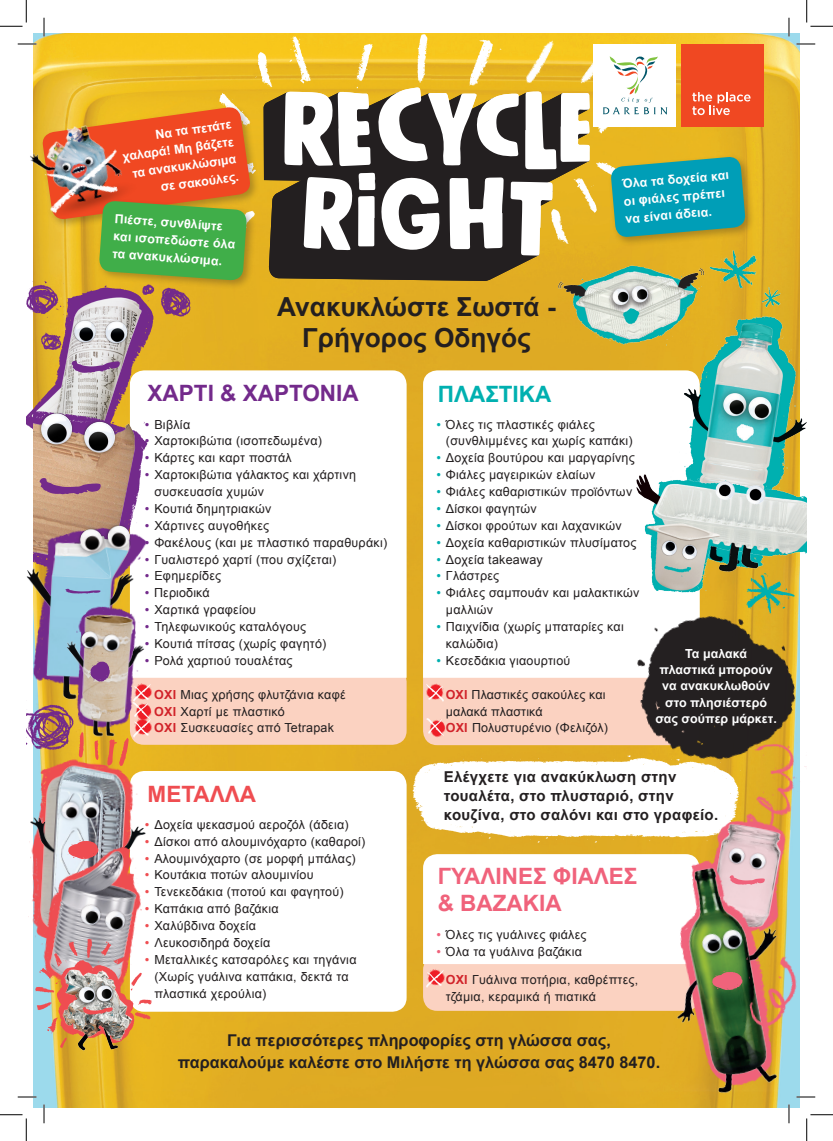
<style>
.page{position:relative;width:833px;height:1141px;background:#fff}
.page>*{position:absolute;margin:0;border:0;box-sizing:border-box;transform-origin:0 0}
.t1{font:700 26.25px/31.5px "Arial";color:#231f20;text-align:center}
.t2{font:700 22.5px/26.2px "Arial";color:#f0627b}
.t3{font:700 22.5px "Arial";color:#732a8b}
.t4{font:700 22.5px "Arial";color:#00b0b0}
.t5{font:700 22.5px "Arial";color:#ef4d51}
.t6{font:700 16.25px/22.5px "Arial";color:#231f20;text-align:center}
.t7{font:700 15px/18.8px "Arial";letter-spacing:.02em;color:#231f20}
.t8{font:12.5px/16.9px "Arial";letter-spacing:.02em;color:#231f20}
.t9{font:700 12.5px/17.5px "Arial";color:#fff}
.s1{font-family:"Gotham";color:#732a8b}
.s2{font-weight:700;color:#d1232a}
.s3{font-family:"Gotham";color:#00b0b0}
.s4{font-family:"Gotham";color:#ef4d51}
.s5{font-family:"Gotham";color:#f0627b}
</style>
<div class="page">
<img style="left:33px;top:33px;width:766px;height:1074px">
<div style="left:423px;top:955px;width:276px;height:55px;background:#fbd2c1;border-radius:14px"></div>
<div style="left:423px;top:643px;width:276px;height:102px;background:#fbd2c1;border-radius:14px"></div>
<svg style="left:423px;top:370px;width:183px;height:307px"></svg>
<img style="left:455px;top:801px;width:264px;height:41px">
<svg style="left:263px;top:265px;width:280px;height:16px;background:#4f3f20"></svg>
<img style="left:203px;top:33px;width:459px;height:232px">
<img style="left:552px;top:33px;width:79px;height:72px">
<div style="left:130px;top:667px;width:276px;height:77px;background:#fbd2c1;border-radius:14px"></div>
<img style="left:719px;top:801px;width:81px;height:4px">
<img style="left:543px;top:241px;width:257px;height:120px">
<svg style="left:423px;top:854px;width:215px;height:109px"></svg>
<div style="left:130px;top:771px;width:276px;height:240px;background:#fff;border-radius:14px"></div>
<svg style="left:159px;top:370px;width:247px;height:307px"></svg>
<div style="left:607px;top:154px;width:147px;height:93px;background:#231f20;opacity:.3"></div>
<svg style="left:609px;top:156px;width:136px;height:82px;background:#279f9b"></svg>
<div style="left:40px;top:104px;width:220px;height:125px;background:#231f20;opacity:.3"></div>
<img style="left:30px;top:92px;width:122px;height:142px">
<img style="left:32px;top:136px;width:9px;height:85px">
<img style="left:423px;top:713px;width:18px;height:28px">
<img style="left:424px;top:717px;width:22px;height:19px">
<img style="left:420px;top:680px;width:4px;height:24px">
<img style="left:426px;top:683px;width:18px;height:19px">
<img style="left:421px;top:966px;width:24px;height:24px">
<img style="left:425px;top:966px;width:19px;height:23px">
<img style="left:584px;top:594px;width:222px;height:207px">
<img style="left:30px;top:764px;width:123px;height:63px">
<img style="left:711px;top:805px;width:89px;height:29px">
<img style="left:638px;top:834px;width:168px;height:280px">
<img style="left:606px;top:311px;width:200px;height:148px">
<img style="left:572px;top:459px;width:234px;height:135px">
<img style="left:28px;top:827px;width:158px;height:198px">
<img style="left:29px;top:931px;width:142px;height:143px">
<img style="left:26px;top:282px;width:133px;height:147px">
<img style="left:33px;top:403px;width:136px;height:103px">
<img style="left:26px;top:506px;width:174px;height:172px">
<img style="left:26px;top:282px;width:37px;height:36px">
<img style="left:737px;top:573px;width:57px;height:44px">
<img style="left:746px;top:955px;width:60px;height:81px">
<img style="left:38px;top:331px;width:26px;height:23px">
<img style="left:160px;top:290px;width:33px;height:35px">
<img style="left:141px;top:290px;width:14px;height:12px">
<svg style="left:107px;top:764px;width:22px;height:2px"></svg>
<img style="left:406px;top:750px;width:305px;height:88px">
<svg style="left:39px;top:478px;width:62px;height:16px"></svg>
<svg style="left:729px;top:875px;width:35px;height:9px"></svg>
<img style="left:710px;top:967px;width:34px;height:25px">
<img style="left:66px;top:836px;width:35px;height:25px">
<svg style="left:65px;top:588px;width:36px;height:5px"></svg>
<svg style="left:82px;top:1006px;width:31px;height:8px"></svg>
<svg style="left:71px;top:361px;width:49px;height:12px"></svg>
<div style="left:96px;top:198px;width:160px;height:92px;background:#231f20;opacity:.3"></div>
<svg style="left:41px;top:106px;width:210px;height:175px;background:#b4883a"></svg>
<div style="left:593px;top:44px;width:82px;height:83px;background:#fff"></div>
<svg style="left:603px;top:56px;width:64px;height:58px"></svg>
<div style="left:681px;top:44px;width:82px;height:83px;background:#f04822"></div>
<svg style="left:692px;top:92px;width:58px;height:23px"></svg>
<img style="left:26px;top:594px;width:167px;height:170px">
<img style="left:89px;top:659px;width:22px;height:26px">
<img style="left:128px;top:715px;width:28px;height:24px">
<img style="left:132px;top:714px;width:19px;height:25px">
<svg style="left:18px;top:43px;width:18px;height:2px"></svg>
<svg style="left:796px;top:43px;width:18px;height:2px"></svg>
<svg style="left:18px;top:1096px;width:18px;height:1px"></svg>
<svg style="left:796px;top:1096px;width:18px;height:1px"></svg>
<svg style="left:43px;top:18px;width:2px;height:18px"></svg>
<svg style="left:43px;top:1104px;width:2px;height:19px"></svg>
<svg style="left:787px;top:18px;width:2px;height:18px"></svg>
<svg style="left:787px;top:1104px;width:2px;height:19px"></svg>
<svg style="left:0;top:0;width:27px;height:27px"></svg>
<svg style="left:0;top:1114px;width:27px;height:26px"></svg>
<svg style="left:806px;top:0;width:26px;height:27px"></svg>
<svg style="left:806px;top:1114px;width:26px;height:26px"></svg>
<p class="t9" style="left:119px;top:131px;width:114px;text-align:right;rotate:-8deg">Να τα πετάτε χαλαρά! Μη βάζετε τα ανακυκλώσιμα σε σακούλες.</p>
<p class="t9" style="left:115px;top:210px;width:123px;rotate:4deg">Πιέστε, συνθλίψτε και ισοπεδώστε όλα τα ανακυκλώσιμα.</p>
<p class="t1" style="left:277px;top:291px;width:280px">Ανακυκλώστε Σωστά -<br>Γρήγορος Οδηγός</p>
<p class="t3" style="left:147px;top:378px;width:212px">ΧΑΡΤΙ &amp; ΧΑΡΤΟΝΙΑ</p>
<p class="t4" style="left:437px;top:379px;width:115px">ΠΛΑΣΤΙΚΑ</p>
<p class="t9" style="left:621px;top:175px;width:108px;rotate:-5deg">Όλα τα δοχεία και οι φιάλες πρέπει να είναι άδεια.</p>
<p class="t8" style="left:144px;top:416px;width:48px"><span class="s1">•</span> Βιβλία</p>
<p class="t8" style="left:144px;top:432px;width:179px"><span class="s1">•</span> Χαρτοκιβώτια (ισοπεδωμένα)</p>
<p class="t8" style="left:144px;top:449px;width:149px"><span class="s1">•</span> Κάρτες και καρτ ποστάλ</p>
<p class="t8" style="left:154px;top:466px;width:203px;text-indent:-10px"><span class="s1">•</span> Χαρτοκιβώτια γάλακτος και χάρτινη συσκευασία χυμών</p>
<p class="t8" style="left:144px;top:500px;width:129px"><span class="s1">•</span> Κουτιά δημητριακών</p>
<p class="t8" style="left:144px;top:517px;width:127px"><span class="s1">•</span> Χάρτινες αυγοθήκες</p>
<p class="t8" style="left:144px;top:534px;width:244px"><span class="s1">•</span> Φακέλους (και με πλαστικό παραθυράκι)</p>
<p class="t8" style="left:144px;top:551px;width:193px"><span class="s1">•</span> Γυαλιστερό χαρτί (που σχίζεται)</p>
<p class="t8" style="left:144px;top:567px;width:79px"><span class="s1">•</span> Εφημερίδες</p>
<p class="t8" style="left:144px;top:584px;width:67px"><span class="s1">•</span> Περιοδικά</p>
<p class="t8" style="left:144px;top:601px;width:113px"><span class="s1">•</span> Χαρτικά γραφείου</p>
<p class="t8" style="left:144px;top:618px;width:163px"><span class="s1">•</span> Τηλεφωνικούς καταλόγους</p>
<p class="t8" style="left:144px;top:635px;width:184px"><span class="s1">•</span> Κουτιά πίτσας (χωρίς φαγητό)</p>
<p class="t8" style="left:144px;top:652px;width:150px"><span class="s1">•</span> Ρολά χαρτιού τουαλέτας</p>
<p class="t8" style="left:154px;top:686px;width:193px"><span class="s2">ΟΧΙ</span> Μιας χρήσης φλυτζάνια καφέ</p>
<p class="t8" style="left:154px;top:702px;width:132px"><span class="s2">ΟΧΙ</span> Χαρτί με πλαστικό</p>
<p class="t8" style="left:154px;top:719px;width:181px"><span class="s2">ΟΧΙ</span> Συσκευασίες από Tetrapak</p>
<p class="t8" style="left:445px;top:416px;width:188px;text-indent:-10px"><span class="s3">•</span> Όλες τις πλαστικές φιάλες (συνθλιμμένες και χωρίς καπάκι)</p>
<p class="t8" style="left:435px;top:449px;width:200px"><span class="s3">•</span> Δοχεία βουτύρου και μαργαρίνης</p>
<p class="t8" style="left:435px;top:466px;width:161px"><span class="s3">•</span> Φιάλες μαγειρικών ελαίων</p>
<p class="t8" style="left:435px;top:483px;width:198px"><span class="s3">•</span> Φιάλες καθαριστικών προϊόντων</p>
<p class="t8" style="left:435px;top:500px;width:102px"><span class="s3">•</span> Δίσκοι φαγητών</p>
<p class="t8" style="left:435px;top:517px;width:187px"><span class="s3">•</span> Δίσκοι φρούτων και λαχανικών</p>
<p class="t8" style="left:435px;top:534px;width:202px"><span class="s3">•</span> Δοχεία καθαριστικών πλυσίματος</p>
<p class="t8" style="left:435px;top:551px;width:109px"><span class="s3">•</span> Δοχεία takeaway</p>
<p class="t8" style="left:435px;top:567px;width:65px"><span class="s3">•</span> Γλάστρες</p>
<p class="t8" style="left:445px;top:584px;width:195px;text-indent:-10px"><span class="s3">•</span> Φιάλες σαμπουάν και μαλακτικών μαλλιών</p>
<p class="t8" style="left:445px;top:618px;width:179px;text-indent:-10px"><span class="s3">•</span> Παιχνίδια (χωρίς μπαταρίες και καλώδια)</p>
<p class="t8" style="left:435px;top:652px;width:136px"><span class="s3">•</span> Κεσεδάκια γιαουρτιού</p>
<p class="t8" style="left:445px;top:686px;width:161px"><span class="s2">ΟΧΙ</span> Πλαστικές σακούλες και μαλακά πλαστικά</p>
<p class="t8" style="left:445px;top:719px;width:164px"><span class="s2">ΟΧΙ</span> Πολυστυρένιο (Φελιζόλ)</p>
<p class="t9" style="left:655px;top:645px;width:123px;line-height:16.2px;text-align:center">Τα μαλακά<br>πλαστικά μπορούν να ανακυκλωθούν στο πλησιέστερό σας σούπερ μάρκετ.</p>
<p class="t7" style="left:443px;top:767px;width:276px">Ελέγχετε για ανακύκλωση στην τουαλέτα, στο πλυσταριό, στην κουζίνα, στο σαλόνι και στο γραφείο.</p>
<p class="t5" style="left:147px;top:779px;width:110px">ΜΕΤΑΛΛΑ</p>
<p class="t8" style="left:144px;top:816px;width:206px"><span class="s4">•</span> Δοχεία ψεκασμού αεροζόλ (άδεια)</p>
<p class="t8" style="left:144px;top:832px;width:223px"><span class="s4">•</span> Δίσκοι από αλουμινόχαρτο (καθαροί)</p>
<p class="t8" style="left:144px;top:849px;width:213px"><span class="s4">•</span> Αλουμινόχαρτο (σε μορφή μπάλας)</p>
<p class="t8" style="left:144px;top:866px;width:171px"><span class="s4">•</span> Κουτάκια ποτών αλουμινίου</p>
<p class="t8" style="left:144px;top:883px;width:201px"><span class="s4">•</span> Τενεκεδάκια (ποτού και φαγητού)</p>
<p class="t8" style="left:144px;top:900px;width:136px"><span class="s4">•</span> Καπάκια από βαζάκια</p>
<p class="t8" style="left:144px;top:917px;width:113px"><span class="s4">•</span> Χαλύβδινα δοχεία</p>
<p class="t8" style="left:144px;top:934px;width:128px"><span class="s4">•</span> Λευκοσιδηρά δοχεία</p>
<p class="t8" style="left:154px;top:951px;width:203px;text-indent:-10px"><span class="s4">•</span> Μεταλλικές κατσαρόλες και τηγάνια (Χωρίς γυάλινα καπάκια, δεκτά τα πλαστικά χερούλια)</p>
<p class="t2" style="left:437px;top:863px;width:201px">ΓΥΑΛΙΝΕΣ ΦΙΑΛΕΣ &amp; ΒΑΖΑΚΙΑ</p>
<p class="t8" style="left:435px;top:926px;width:152px"><span class="s5">•</span> Όλες τις γυάλινες φιάλες</p>
<p class="t8" style="left:435px;top:943px;width:148px"><span class="s5">•</span> Όλα τα γυάλινα βαζάκια</p>
<p class="t8" style="left:445px;top:970px;width:194px"><span class="s2">ΟΧΙ</span> Γυάλινα ποτήρια, καθρέπτες, τζάμια, κεραμικά ή πιατικά</p>
<p class="t6" style="left:178px;top:1028px;width:483px">Για περισσότερες πληροφορίες στη γλώσσα σας, παρακαλούμε καλέστε στο Μιλήστε τη γλώσσα σας 8470 8470.</p>
</div>
